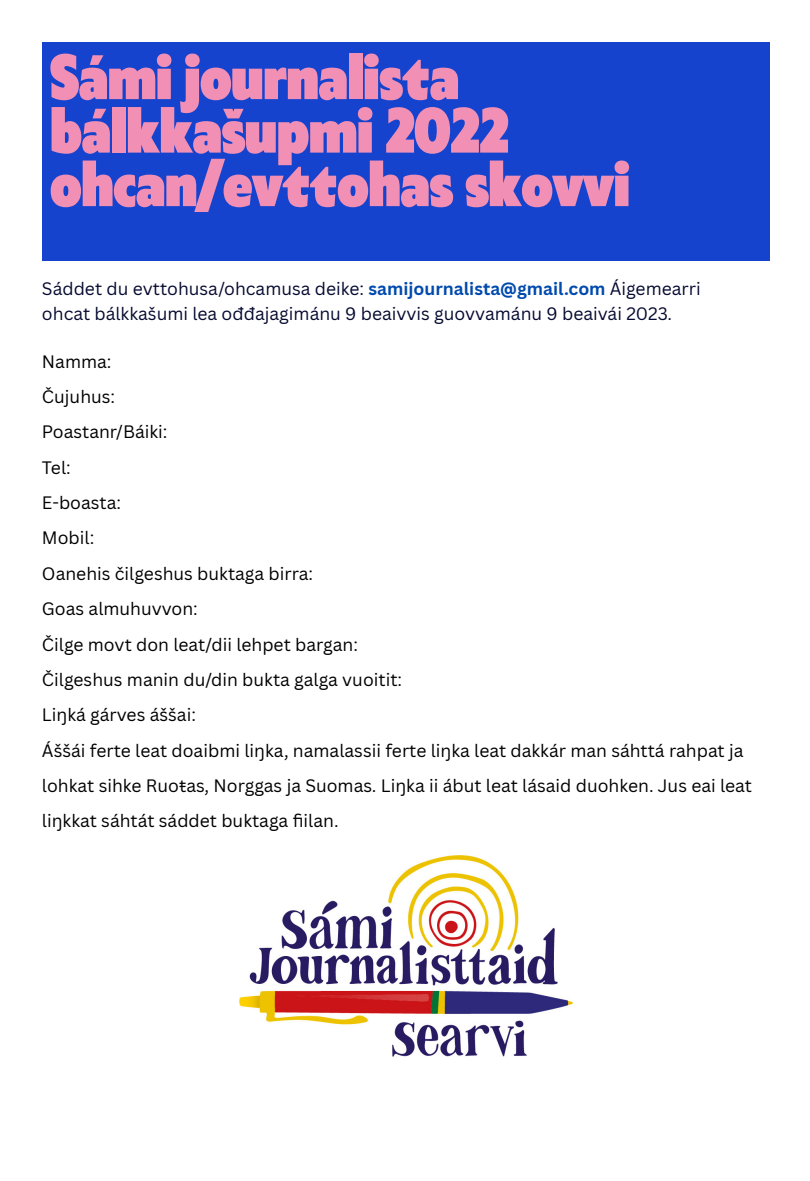
<style>
.page{position:relative;width:810px;height:1181px;background:#fff}
.page>*{position:absolute;margin:0;border:0;box-sizing:border-box;transform-origin:0 0}
.t1{font:900 59.55px/53.4px "Klein Condensed";letter-spacing:-.01em;color:#f18fb5}
.t2{font:17.55px/35.4px "Canva Sans";color:#000}
.t3{font:17.55px/25.2px "Canva Sans";color:#050a30}
.s1{font-weight:700;color:#004aad}
</style>
<div class="page">
<div style="left:42px;top:42px;width:727px;height:218px;background:#1543cd"></div>
<img style="left:239px;top:855px;width:333px;height:201px">
<p class="t1" style="left:50px;top:55px;width:460px">Sámi journalista bálkkašupmi 2022</p>
<p class="t1" style="left:50px;top:162px;width:582px">ohcan/evttohas skovvi</p>
<p class="t3" style="left:42px;top:275px;width:660px">Sáddet du evttohusa/ohcamusa deike: <span class="s1">samijournalista@gmail.com</span> Áigemearri ohcat bálkkašumi lea ođđajagimánu 9 beaivvis guovvamánu 9 beaivái 2023.</p>
<p class="t2" style="left:42px;top:343px;width:712px">Namma:<br>Čujuhus:<br>Poastanr/Báiki:<br>Tel:<br>E-boasta:<br>Mobil:<br>Oanehis čilgeshus buktaga birra:<br>Goas almuhuvvon:<br>Čilge movt don leat/dii lehpet bargan:<br>Čilgeshus manin du/din bukta galga vuoitit:<br>Liŋká gárves áššai:<br>Áššái ferte leat doaibmi liŋka, namalassii ferte liŋka leat dakkár man sáhttá rahpat ja lohkat sihke Ruoŧas, Norggas ja Suomas. Liŋka ii ábut leat lásaid duohken. Jus eai leat liŋkkat sáhtát sáddet buktaga fi ilan.</p>
</div>
